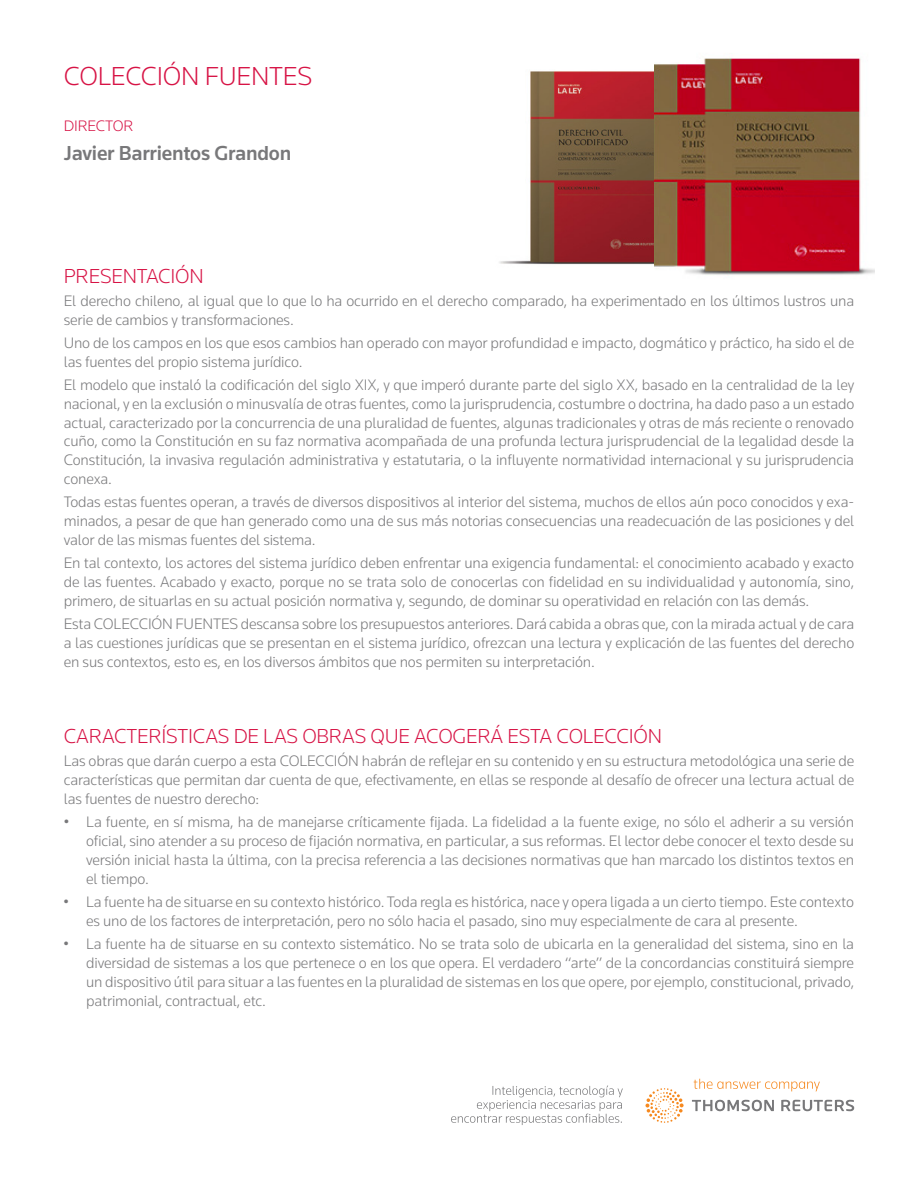
<style>
.page{position:relative;width:918px;height:1188px;background:#fff}
.page>*{position:absolute;margin:0;border:0;box-sizing:border-box;transform-origin:0 0}
.t1{font:300 27px "Knowledge";letter-spacing:-.01em;color:#d71345}
.t2{font:300 21px "Knowledge";letter-spacing:-.01em;color:#d71345}
.t3{font:500 21px "Knowledge";letter-spacing:-.01em;color:#78787a}
.t4{font:300 15.75px/18.9px "Knowledge";letter-spacing:-.01em;color:#78787a;text-align:justify}
.t5{font:300 15.75px "Knowledge";letter-spacing:-.01em;color:#d71345}
</style>
<div class="page">
<svg style="left:645px;top:1088px;width:39px;height:35px"></svg>
<svg style="left:692px;top:1100px;width:162px;height:11px"></svg>
<svg style="left:694px;top:1079px;width:126px;height:12px"></svg>
<svg style="left:451px;top:1086px;width:172px;height:39px"></svg>
<img style="left:653px;top:58px;width:221px;height:217px">
<img style="left:499px;top:71px;width:154px;height:194px">
<h1 class="t1" style="left:64px;top:59px;width:250px">COLECCIÓN FUENTES</h1>
<p class="t5" style="left:64px;top:116px;width:71px">DIRECTOR</p>
<h2 class="t3" style="left:64px;top:141px;width:229px">Javier Barrientos Grandon</h2>
<h2 class="t2" style="left:64px;top:263px;width:142px">PRESENTACIÓN</h2>
<p class="t4" style="left:64px;top:291px;width:792px">El derecho chileno, al igual que lo que lo ha ocurrido en el derecho comparado, ha experimentado en los últimos lustros una serie de cambios y transformaciones.</p>
<p class="t4" style="left:64px;top:333px;width:792px">Uno de los campos en los que esos cambios han operado con mayor profundidad e impacto, dogmático y práctico, ha sido el de las fuentes del propio sistema jurídico.</p>
<p class="t4" style="left:64px;top:375px;width:792px">El modelo que instaló la codificación del siglo XIX, y que imperó durante parte del siglo XX, basado en la centralidad de la ley nacional, y en la exclusión o minusvalía de otras fuentes, como la jurisprudencia, costumbre o doctrina, ha dado paso a un estado actual, caracterizado por la concurrencia de una pluralidad de fuentes, algunas tradicionales y otras de más reciente o renovado cuño, como la Constitución en su faz normativa acompañada de una profunda lectura jurisprudencial de la legalidad desde la Constitución, la invasiva regulación administrativa y estatutaria, o la influyente normatividad internacional y su jurisprudencia conexa.</p>
<p class="t4" style="left:64px;top:492px;width:792px">Todas estas fuentes operan, a través de diversos dispositivos al interior del sistema, muchos de ellos aún poco conocidos y exa&shy;minados, a pesar de que han generado como una de sus más notorias consecuencias una readecuación de las posiciones y del valor de las mismas fuentes del sistema.</p>
<p class="t4" style="left:64px;top:553px;width:792px">En tal contexto, los actores del sistema jurídico deben enfrentar una exigencia fundamental: el conocimiento acabado y exacto de las fuentes. Acabado y exacto, porque no se trata solo de conocerlas con fidelidad en su individualidad y autonomía, sino, primero, de situarlas en su actual posición normativa y, segundo, de dominar su operatividad en relación con las demás.</p>
<p class="t4" style="left:64px;top:614px;width:792px">Esta COLECCIÓN FUENTES descansa sobre los presupuestos anteriores. Dará cabida a obras que, con la mirada actual y de cara a las cuestiones jurídicas que se presentan en el sistema jurídico, ofrezcan una lectura y explicación de las fuentes del derecho en sus contextos, esto es, en los diversos ámbitos que nos permiten su interpretación.</p>
<h2 class="t2" style="left:64px;top:723px;width:600px">CARACTERÍSTICAS DE LAS OBRAS QUE ACOGERÁ ESTA COLECCIÓN</h2>
<p class="t4" style="left:64px;top:751px;width:792px">Las obras que darán cuerpo a esta COLECCIÓN habrán de reflejar en su contenido y en su estructura metodológica una serie de características que permitan dar cuenta de que, efectivamente, en ellas se responde al desafío de ofrecer una lectura actual de las fuentes de nuestro derecho:</p>
<p class="t4" style="left:86px;top:812px;width:770px;text-indent:-22px">• La fuente, en sí misma, ha de manejarse críticamente fijada. La fidelidad a la fuente exige, no sólo el adherir a su versión oficial, sino atender a su proceso de fijación normativa, en particular, a sus reformas. El lector debe conocer el texto desde su versión inicial hasta la última, con la precisa referencia a las decisiones normativas que han marcado los distintos textos en el tiempo.</p>
<p class="t4" style="left:86px;top:892px;width:769px;text-indent:-22px">• La fuente ha de situarse en su contexto histórico. Toda regla es histórica, nace y opera ligada a un cierto tiempo. Este contexto es uno de los factores de interpretación, pero no sólo hacia el pasado, sino muy especialmente de cara al presente.</p>
<p class="t4" style="left:86px;top:934px;width:770px;text-indent:-23px">• La fuente ha de situarse en su contexto sistemático. No se trata solo de ubicarla en la generalidad del sistema, sino en la diversidad de sistemas a los que pertenece o en los que opera. El verdadero “arte” de la concordancias constituirá siempre un dispositivo útil para situar a las fuentes en la pluralidad de sistemas en los que opere, por ejemplo, constitucional, privado, patrimonial, contractual, etc.</p>
</div>
